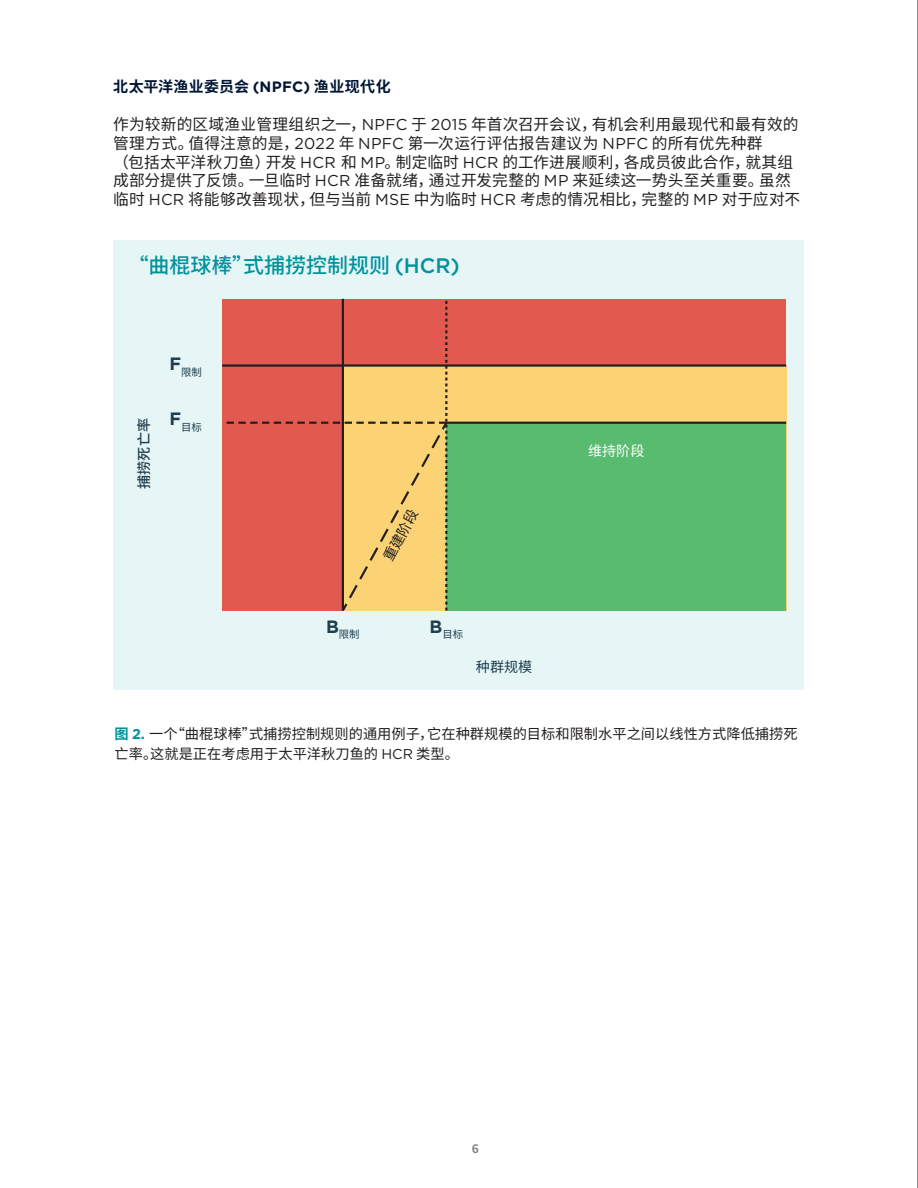
<style>
.page{position:relative;width:918px;height:1188px;background:#fff}
.page>*{position:absolute;margin:0;border:0;box-sizing:border-box;transform-origin:0 0}
.t1{font:500 21px "Noto Sans SC";color:#00929d}
.t2{font:15.75px/18.9px "Noto Sans SC";letter-spacing:.01em;color:#231f20}
.t3{font:700 15px "Noto Sans SC";letter-spacing:.02em;color:#011634}
.t4{font:14.25px/19.5px "Noto Sans SC";color:#231f20}
.t5{font:500 14.1px "Noto Sans SC";color:#1f3e4e}
.t6{font:14.1px "Noto Sans SC";color:#1f3e4e}
.t7{font:14.1px "Noto Sans SC";color:#fff}
.t8{font:14.1px "Noto Sans SC";color:#231f20}
.t9{font:700 12px "Noto Sans SC";color:#808285}
.t10{font:10.35px "Noto Sans SC";color:#1f3e4e}
.s1{font-family:"Gotham"}
.s2{font-weight:700;color:#00929d}
.s3{font-family:"Gotham";font-weight:700;color:#00929d}
</style>
<div class="page">
<hr style="left:917px;top:0;width:1px;height:1188px;background:#231f20">
<div style="left:113px;top:240px;width:691px;height:449px;background:#e6f5f5"></div>
<div style="left:222px;top:299px;width:564px;height:312px;background:#e1594f"></div>
<div style="left:343px;top:366px;width:443px;height:245px;background:#fbd274"></div>
<div style="left:446px;top:423px;width:340px;height:188px;background:#58bb6f"></div>
<hr style="left:222px;top:364px;width:564px;height:3px;background:#231f20">
<hr style="left:446px;top:422px;width:340px;height:2px;background:#231f20">
<svg style="left:222px;top:299px;width:227px;height:312px"></svg>
<p class="t3" style="left:113px;top:78px;width:279px">北太平洋渔业委员会 <span class="s1">(NPFC)</span> 渔业现代化</p>
<p class="t2" style="left:113px;top:115px;width:689px">作为较新的区域渔业管理组织之一，<span class="s1">NPFC</span> 于 <span class="s1">2015</span> 年首次召开会议，有机会利用最现代和最有效的管理方式。值得注意的是，<span class="s1">2022</span> 年 <span class="s1">NPFC</span> 第一次运行评估报告建议为 <span class="s1">NPFC</span> 的所有优先种群<br>（包括太平洋秋刀鱼）开发 <span class="s1">HCR</span> 和 <span class="s1">MP</span>。制定临时 <span class="s1">HCR</span> 的工作进展顺利，各成员彼此合作，就其组成部分提供了反馈。一旦临时 <span class="s1">HCR</span> 准备就绪，通过开发完整的 <span class="s1">MP</span> 来延续这一势头至关重要。虽然临时 <span class="s1">HCR</span> 将能够改善现状，但与当前 <span class="s1">MSE</span> 中为临时 <span class="s1">HCR</span> 考虑的情况相比，完整的 <span class="s1">MP</span> 对于应对不</p>
<p class="t1" style="left:128px;top:254px;width:334px">“曲棍球棒”式捕捞控制规则 <span class="s1">(HCR)</span></p>
<p class="t5" style="left:136px;top:489px;width:72px;rotate:-90deg">捕捞死亡率</p>
<p class="t10" style="left:169px;top:366px;width:34px"><sup>F</sup>限制</p>
<p class="t10" style="left:169px;top:421px;width:34px"><sup>F</sup>目标</p>
<p class="t8" style="left:380px;top:556px;width:58px;rotate:-62deg">重建阶段</p>
<p class="t10" style="left:326px;top:629px;width:35px"><sup>B</sup>限制</p>
<p class="t10" style="left:430px;top:629px;width:35px"><sup>B</sup>目标</p>
<p class="t6" style="left:476px;top:659px;width:58px">种群规模</p>
<p class="t7" style="left:588px;top:443px;width:58px">维持阶段</p>
<p class="t4" style="left:115px;top:724px;width:685px"><span class="s2">图</span> <span class="s3">2.</span> 一个“曲棍球棒”式捕捞控制规则的通用例子，它在种群规模的目标和限制水平之间以线性方式降低捕捞死亡率。这就是正在考虑用于太平洋秋刀鱼的 <span class="s1">HCR</span> 类型。</p>
<p class="t9" style="left:472px;top:1142px;width:9px">6</p>
</div>
